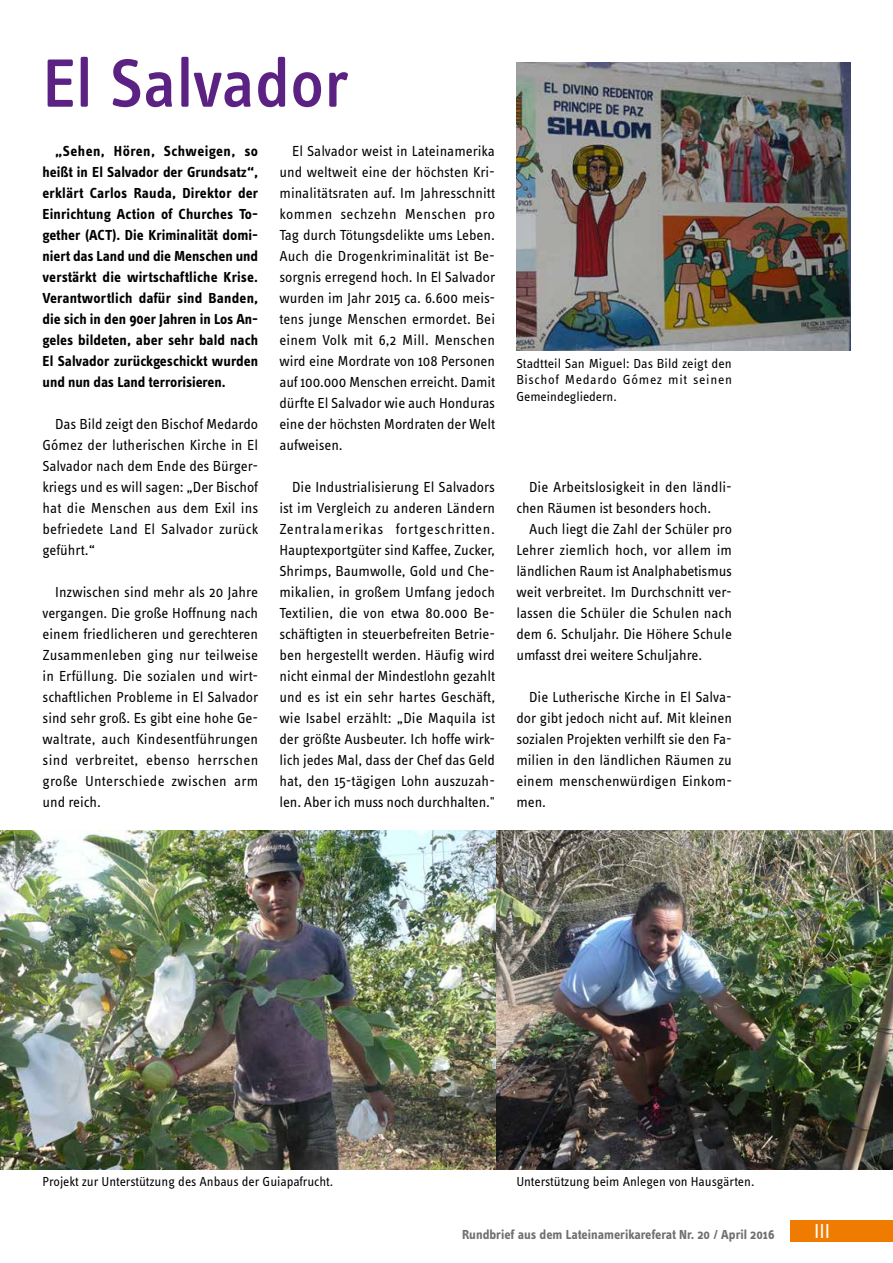
<style>
.page{position:relative;width:893px;height:1263px;background:#fff}
.page>*{position:absolute;margin:0;border:0;box-sizing:border-box;transform-origin:0 0}
.t1{font:500 70.5px "Info OT Text";letter-spacing:-.005em;color:#5b2283}
.t2{font:21px "Info OT Text";color:#fff}
.t3{font:15px/21px "Info OT Text";color:#000;text-align:justify}
.t4{font:700 15px/21px "Info OT Text";letter-spacing:-.005em;color:#000;text-align:justify}
.t5{font:13.5px/16.5px "Info OT Text";color:#000;text-align:justify}
.t6{font:700 13.5px "Info OT Text";color:#6f6f6e}
</style>
<div class="page">
<div style="left:790px;top:1220px;width:103px;height:21px;background:#ef7c00"></div>
<img style="left:516px;top:63px;width:334px;height:287px">
<img style="left:0;top:830px;width:893px;height:339px">
<h1 class="t1" style="left:43px;top:40px;width:308px">El Salvador</h1>
<p class="t4" style="left:43px;top:140px;width:217px;text-indent:13px">„Sehen, Hören, Schweigen, so heißt in El Salvador der Grundsatz“, erklärt Carlos Rauda, Direktor der Einrichtung Action of Churches To&shy;gether (ACT). Die Kriminalität domi&shy;niert das Land und die Menschen und verstärkt die wirtschaftliche Krise.<br>Verantwortlich dafür sind Banden, die sich in den 90er Jahren in Los An&shy;geles bildeten, aber sehr bald nach El Salvador zurückgeschickt wurden und nun das Land terrorisieren.</p>
<p class="t3" style="left:43px;top:413px;width:217px;text-indent:13px">Das Bild zeigt den Bischof Medardo Gómez der lutherischen Kirche in El Salvador nach dem Ende des Bürger&shy;kriegs und es will sagen: „Der Bischof hat die Menschen aus dem Exil ins befriedete Land El Salvador zurück geführt.“</p>
<p class="t3" style="left:43px;top:581px;width:217px;text-indent:13px">Inzwischen sind mehr als 20 Jahre vergangen. Die große Hoffnung nach einem friedlicheren und gerechteren Zusammenleben ging nur teilweise in Erfüllung. Die sozialen und wirt&shy;schaftlichen Probleme in El Salvador sind sehr groß. Es gibt eine hohe Ge&shy;waltrate, auch Kindesentführungen sind verbreitet, ebenso herrschen große Unterschiede zwischen arm und reich.</p>
<p class="t3" style="left:279px;top:140px;width:217px;text-indent:13px">El Salvador weist in Lateinamerika und weltweit eine der höchsten Kri&shy;minalitätsraten auf. Im Jahresschnitt kommen sechzehn Menschen pro Tag durch Tötungsdelikte ums Leben.<br>Auch die Drogenkriminalität ist Be&shy;sorgnis erregend hoch. In El Salvador wurden im Jahr 2015 ca. 6.600 meis&shy;tens junge Menschen ermordet. Bei einem Volk mit 6,2 Mill. Menschen wird eine Mordrate von 108 Personen auf 100.000 Menschen erreicht. Damit dürfte El Salvador wie auch Honduras eine der höchsten Mordraten der Welt aufweisen.</p>
<p class="t3" style="left:279px;top:476px;width:217px;text-indent:13px">Die Industrialisierung El Salvadors ist im Vergleich zu anderen Ländern Zentralamerikas fortgeschritten.<br>Hauptexportgüter sind Kaffee, Zucker, Shrimps, Baumwolle, Gold und Che&shy;mikalien, in großem Umfang jedoch Textilien, die von etwa 80.000 Be&shy;schäftigten in steuerbefreiten Betrie&shy;ben hergestellt werden. Häufig wird nicht einmal der Mindestlohn gezahlt und es ist ein sehr hartes Geschäft, wie Isabel erzählt: „Die Maquila ist der größte Ausbeuter. Ich hoffe wirk&shy;lich jedes Mal, dass der Chef das Geld hat, den 15-tägigen Lohn auszuzah&shy;len. Aber ich muss noch durchhalten."</p>
<p class="t5" style="left:516px;top:355px;width:217px">Stadtteil San Miguel: Das Bild zeigt den Bischof Medardo Gómez mit seinen Gemeindegliedern.</p>
<p class="t3" style="left:516px;top:476px;width:217px;text-indent:13px">Die Arbeitslosigkeit in den ländli&shy;chen Räumen ist besonders hoch.</p>
<p class="t3" style="left:516px;top:518px;width:217px;text-indent:13px">Auch liegt die Zahl der Schüler pro Lehrer ziemlich hoch, vor allem im ländlichen Raum ist Analphabetismus weit verbreitet. Im Durchschnitt ver&shy;lassen die Schüler die Schulen nach dem 6. Schuljahr. Die Höhere Schule umfasst drei weitere Schuljahre.</p>
<p class="t3" style="left:516px;top:686px;width:217px;text-indent:13px">Die Lutherische Kirche in El Salva&shy;dor gibt jedoch nicht auf. Mit kleinen sozialen Projekten verhilft sie den Fa&shy;milien in den ländlichen Räumen zu einem menschenwürdigen Einkom&shy;men.</p>
<p class="t5" style="left:43px;top:1173px;width:292px">Projekt zur Unterstützung des Anbaus der Guiapafrucht.</p>
<p class="t5" style="left:516px;top:1173px;width:240px">Unterstützung beim Anlegen von Hausgärten.</p>
<p class="t6" style="left:462px;top:1226px;width:314px">Rundbrief aus dem Lateinamerikareferat Nr. 20 / April 2016</p>
<h2 class="t2" style="left:814px;top:1218px;width:18px">III</h2>
</div>
